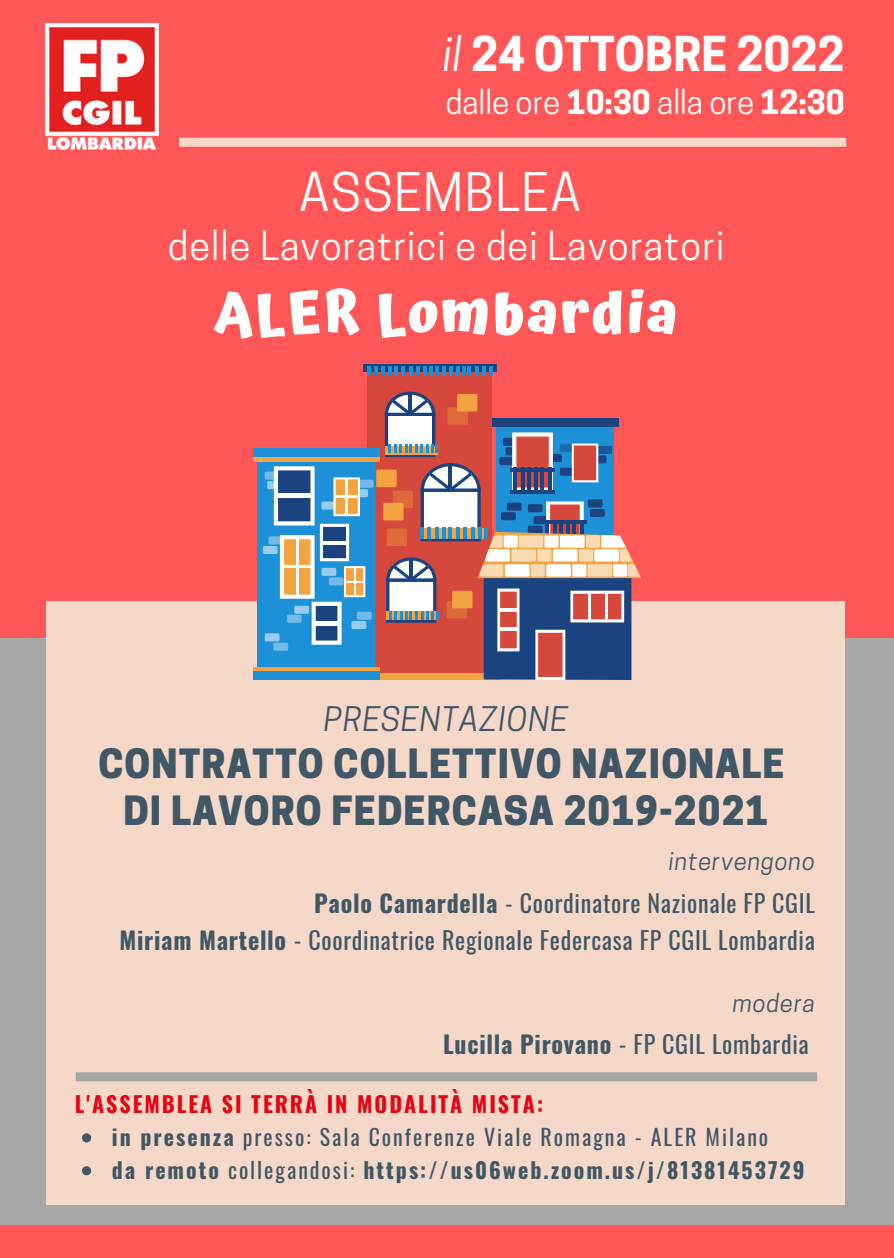
<style>
.page{position:relative;width:894px;height:1258px;background:#fff}
.page>*{position:absolute;margin:0;border:0;box-sizing:border-box;transform-origin:0 0}
.t1{font:700 57px "Atma";letter-spacing:.03em;color:#fff}
.t2{font:49.8px "Cooper Hewitt";letter-spacing:.03em;color:#fff}
.t3{font:700 45px "Cooper Hewitt";color:#fff}
.t4{font:800 37.8px/47.4px "Cooper Hewitt";letter-spacing:.03em;color:#3f5766;text-align:center}
.t5{font:37.8px "Cooper Hewitt";letter-spacing:.03em;color:#fff}
.t6{font:italic 31.8px "Cooper Hewitt";letter-spacing:.03em;color:#3f5766}
.t7{font:31.5px "Cooper Hewitt";color:#fff}
.t8{font:24px/37.5px "Oswald";letter-spacing:.03em;color:#3f5766;text-align:right}
.t9{font:italic 24px "Cooper Hewitt";letter-spacing:.03em;color:#3f5766}
.t10{font:21.9px/33px "Oswald";letter-spacing:.09em;color:#3f5766}
.t11{font:700 21.9px "Oswald";letter-spacing:.09em;color:#e30613}
.s1{font-weight:400;font-style:italic}
.s2{font-weight:700}
</style>
<div class="page">
<div style="left:0;top:0;width:893px;height:1258px;background:#ff5757"></div>
<div style="left:0;top:638px;width:893px;height:586px;background:#a6a6a6"></div>
<div style="left:47px;top:601px;width:798px;height:603px;background:#f6d8c8"></div>
<div style="left:367px;top:372px;width:124px;height:303px;background:#d6483b"></div>
<svg style="left:383px;top:503px;width:20px;height:17px"></svg>
<div style="left:376px;top:469px;width:20px;height:18px;background:#f3a340;border-radius:2px"></div>
<div style="left:365px;top:674px;width:134px;height:6px;background:#f3a340"></div>
<div style="left:362px;top:364px;width:134px;height:7px;background:#1a437f"></div>
<div style="left:257px;top:459px;width:118px;height:217px;background:#1d91d8"></div>
<div style="left:268px;top:536px;width:15px;height:8px;background:#73bbe6;border-radius:2px"></div>
<div style="left:273px;top:642px;width:15px;height:9px;background:#73bbe6;border-radius:2px"></div>
<div style="left:357px;top:612px;width:14px;height:8px;background:#73bbe6;border-radius:2px"></div>
<div style="left:264px;top:472px;width:15px;height:8px;background:#fff;border-radius:2px;opacity:.39"></div>
<div style="left:359px;top:480px;width:14px;height:8px;background:#73bbe6;border-radius:2px"></div>
<div style="left:263px;top:546px;width:14px;height:8px;background:#98cced;border-radius:2px"></div>
<div style="left:267px;top:481px;width:15px;height:8px;background:#fff;border-radius:2px;opacity:.55"></div>
<div style="left:351px;top:621px;width:15px;height:8px;background:#fff;border-radius:2px;opacity:.55"></div>
<div style="left:264px;top:633px;width:15px;height:8px;background:#98cced;border-radius:2px"></div>
<div style="left:353px;top:489px;width:15px;height:8px;background:#98cced;border-radius:2px"></div>
<svg style="left:274px;top:466px;width:91px;height:179px"></svg>
<hr style="left:313px;top:621px;width:26px;height:4px;background:#fff">
<hr style="left:253px;top:457px;width:127px;height:4px;background:#f3a340">
<hr style="left:253px;top:667px;width:127px;height:4px;background:#f3a340">
<svg style="left:366px;top:366px;width:126px;height:9px"></svg>
<svg style="left:384px;top:392px;width:257px;height:288px"></svg>
<div style="left:253px;top:448px;width:127px;height:9px;background:#1d91d8"></div>
<div style="left:253px;top:671px;width:127px;height:9px;background:#1d91d8"></div>
<div style="left:179px;top:138px;width:667px;height:9px;background:#f6d8c8"></div>
<div style="left:76px;top:1072px;width:741px;height:9px;background:#a6a6a6"></div>
<img style="left:46px;top:23px;width:113px;height:126px">
<svg style="left:82px;top:1133px;width:9px;height:9px"></svg>
<svg style="left:82px;top:1166px;width:9px;height:9px"></svg>
<h3 class="t3" style="left:442px;top:37px;width:403px"><span class="s1">il</span> 24 OTTOBRE 2022</h3>
<h3 class="t7" style="left:445px;top:90px;width:400px">dalle ore <span class="s2">10:30</span> alla ore <span class="s2">12:30</span></h3>
<h2 class="t2" style="left:299px;top:173px;width:283px">ASSEMBLEA</h2>
<h3 class="t5" style="left:168px;top:232px;width:557px">delle Lavoratrici e dei Lavoratori</h3>
<h1 class="t1" style="left:214px;top:279px;width:464px">ALER Lombardia</h1>
<h3 class="t6" style="left:324px;top:707px;width:245px">PRESENTAZIONE</h3>
<h3 class="t4" style="left:98px;top:745px;width:687px">CONTRATTO COLLETTIVO NAZIONALE<br>DI LAVORO FEDERCASA 2019-2021</h3>
<p class="t9" style="left:668px;top:852px;width:148px">intervengono</p>
<p class="t8" style="left:119px;top:883px;width:696px"><span class="s2">Paolo Camardella</span> - Coordinatore Nazionale FP CGIL<br><span class="s2">Miriam Martello</span> - Coordinatrice Regionale Federcasa FP CGIL Lombardia</p>
<p class="t9" style="left:732px;top:993px;width:84px">modera</p>
<p class="t8" style="left:443px;top:1024px;width:367px"><span class="s2">Lucilla Pirovano</span> - FP CGIL Lombardia</p>
<p class="t11" style="left:75px;top:1087px;width:470px">L'ASSEMBLEA SI TERRÀ IN MODALITÀ MISTA:</p>
<p class="t10" style="left:112px;top:1119px;width:694px"><span class="s2">in presenza</span> presso: Sala Conferenze Viale Romagna - ALER Milano<br><span class="s2">da remoto</span> collegandosi: <span class="s2">https://us06web.zoom.us/j/81381453729</span></p>
</div>
